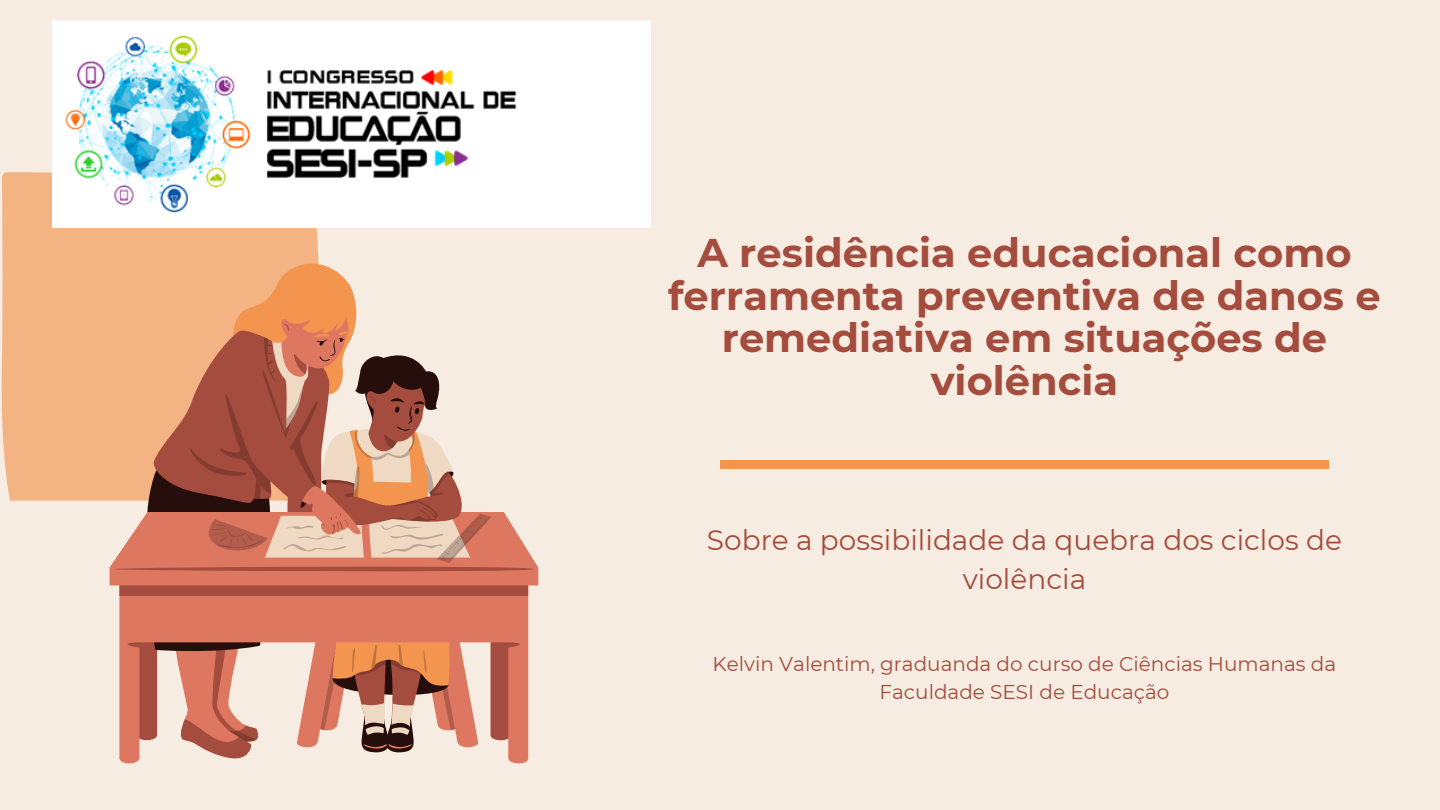
<style>
.page{position:relative;width:1440px;height:810px;background:#f6ece1}
.page>*{position:absolute;margin:0;border:0;box-sizing:border-box;transform-origin:0 0}
.t1{font:700 40px/42.8px "Montserrat";color:#a44c3d;text-align:center}
.t2{font:28px/39px "Montserrat";color:#a44c3d;text-align:center}
.t3{font:20px/27.8px "Montserrat";color:#a44c3d;text-align:center}
</style>
<div class="page">
<div style="left:1px;top:172px;width:318px;height:329px;background:#f4b382"></div>
<svg style="left:233px;top:258px;width:124px;height:58px;background:#f3a76e"></svg>
<svg style="left:119px;top:316px;width:409px;height:448px"></svg>
<svg style="left:110px;top:323px;width:427px;height:325px"></svg>
<svg style="left:153px;top:338px;width:339px;height:413px"></svg>
<div style="left:720px;top:460px;width:609px;height:9px;background:#f3954f"></div>
<img style="left:53px;top:21px;width:598px;height:207px">
<p class="t1" style="left:668px;top:231px;width:714px">A residência educacional como ferramenta preventiva de danos e remediativa em situações de violência</p>
<p class="t2" style="left:707px;top:521px;width:637px">Sobre a possibilidade da quebra dos ciclos de violência</p>
<p class="t3" style="left:713px;top:650px;width:625px">Kelvin Valentim, graduanda do curso de Ciências Humanas da<br>Faculdade SESI de Educação</p>
</div>
